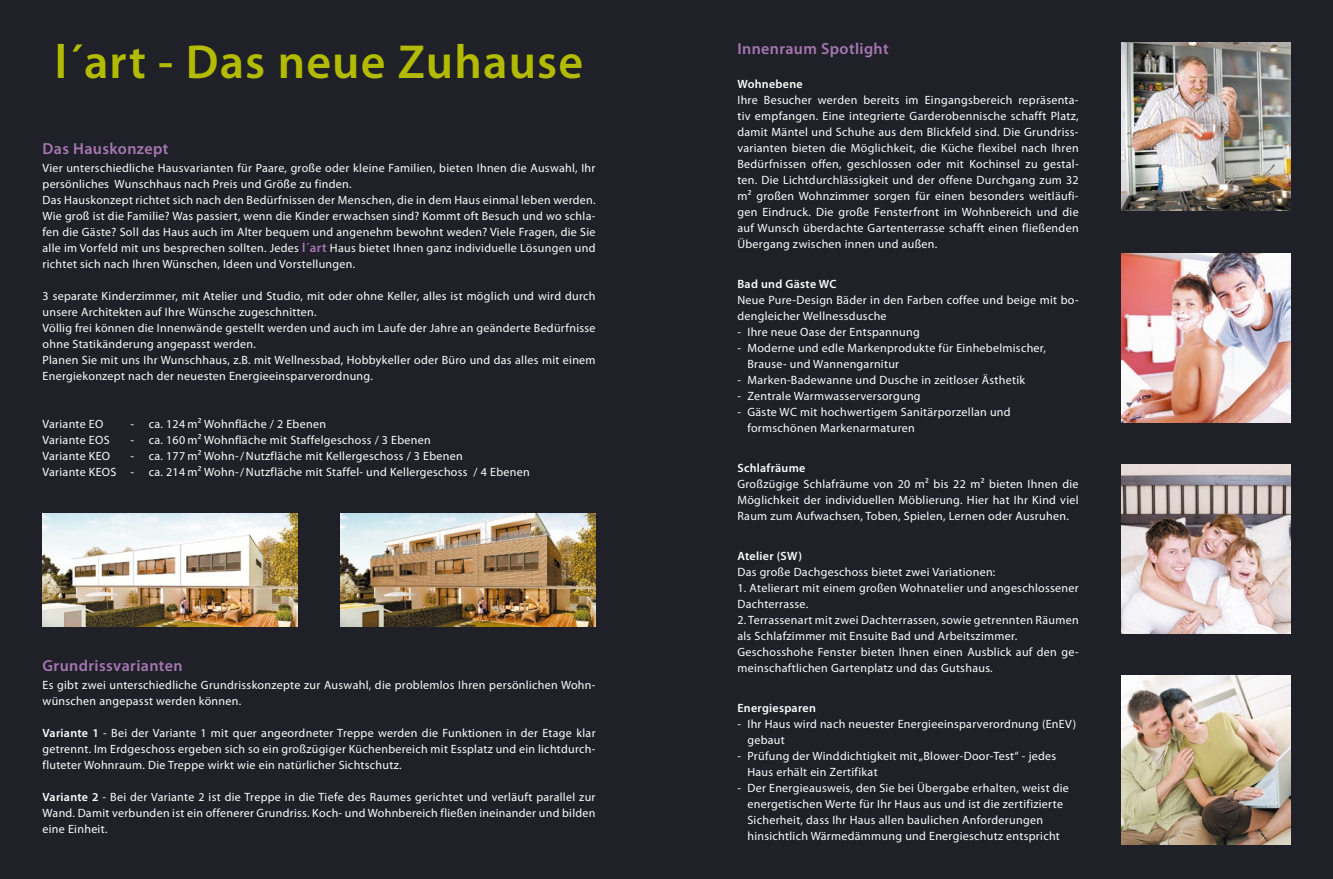
<style>
.page{position:relative;width:1333px;height:879px;background:#fff}
.page>*{position:absolute;margin:0;border:0;box-sizing:border-box;transform-origin:0 0}
.t1{font:600 48px "Myriad Pro";letter-spacing:.025em;color:#b3bb00}
.t2{font:600 16px "Myriad Pro";letter-spacing:.025em;color:#a777b2}
.t3{font:12px/16px "Myriad Pro";letter-spacing:.025em;color:#fff}
.t4{font:600 12px "Myriad Pro";letter-spacing:.025em;color:#fff}
.s1{font-weight:600;font-size:13px;color:#a777b2}
.s2{font-weight:600}
</style>
<div class="page">
<div style="left:0;top:0;width:672px;height:879px;background:#1f2028"></div>
<img style="left:340px;top:513px;width:255px;height:114px">
<img style="left:43px;top:513px;width:255px;height:114px">
<div style="left:660px;top:0;width:672px;height:879px;background:#1f2028"></div>
<img style="left:1121px;top:42px;width:169px;height:169px">
<img style="left:1121px;top:253px;width:169px;height:169px">
<img style="left:1121px;top:465px;width:169px;height:168px">
<img style="left:1121px;top:676px;width:169px;height:168px">
<p class="t1" style="left:55px;top:32px;width:530px">l´art - Das neue Zuhause</p>
<p class="t2" style="left:43px;top:139px;width:127px">Das Hauskonzept</p>
<p class="t3" style="left:43px;top:160px;width:554px">Vier unterschiedliche Hausvarianten für Paare, große oder kleine Familien, bieten Ihnen die Auswahl, Ihr persönliches Wunschhaus nach Preis und Größe zu finden.<br>Das Hauskonzept richtet sich nach den Bedürfnissen der Menschen, die in dem Haus einmal leben werden.<br>Wie groß ist die Familie? Was passiert, wenn die Kinder erwachsen sind? Kommt oft Besuch und wo schla&shy;fen die Gäste? Soll das Haus auch im Alter bequem und angenehm bewohnt weden? Viele Fragen, die Sie alle im Vorfeld mit uns besprechen sollten. Jedes <span class="s1">l´art</span> Haus bietet Ihnen ganz individuelle Lösungen und richtet sich nach Ihren Wünschen, Ideen und Vorstellungen.</p>
<p class="t3" style="left:43px;top:288px;width:554px">3 separate Kinderzimmer, mit Atelier und Studio, mit oder ohne Keller, alles ist möglich und wird durch unsere Architekten auf Ihre Wünsche zugeschnitten.<br>Völlig frei können die Innenwände gestellt werden und auch im Laufe der Jahre an geänderte Bedürfnisse ohne Statikänderung angepasst werden.<br>Planen Sie mit uns Ihr Wunschhaus, z.B. mit Wellnessbad, Hobbykeller oder Büro und das alles mit einem Energiekonzept nach der neuesten Energieeinsparverordnung.</p>
<p class="t3" style="left:43px;top:416px;width:62px">Variante EO</p>
<p class="t3" style="left:131px;top:416px;width:197px">- ca. 124 m² Wohnfläche / 2 Ebenen</p>
<p class="t3" style="left:43px;top:432px;width:69px">Variante EOS</p>
<p class="t3" style="left:131px;top:432px;width:302px">- ca. 160 m² Wohnfläche mit Staffelgeschoss / 3 Ebenen</p>
<p class="t3" style="left:43px;top:448px;width:69px">Variante KEO</p>
<p class="t3" style="left:43px;top:448px;width:489px;text-indent:88px">- ca. 177 m² Wohn-/Nutzfläche mit Kellergeschoss / 3 Ebenen<br>Variante KEOS - ca. 214 m² Wohn-/Nutzfläche mit Staffel- und Kellergeschoss / 4 Ebenen</p>
<p class="t2" style="left:43px;top:656px;width:141px">Grundrissvarianten</p>
<p class="t3" style="left:43px;top:677px;width:554px">Es gibt zwei unterschiedliche Grundrisskonzepte zur Auswahl, die problemlos Ihren persönlichen Wohn&shy;wünschen angepasst werden können.</p>
<p class="t3" style="left:43px;top:725px;width:554px;text-align:justify"><span class="s2">Variante 1</span> - Bei der Variante 1 mit quer angeordneter Treppe werden die Funktionen in der Etage klar getrennt. Im Erdgeschoss ergeben sich so ein großzügiger Küchenbereich mit Essplatz und ein lichtdurch&shy;fluteter Wohnraum. Die Treppe wirkt wie ein natürlicher Sichtschutz.</p>
<p class="t3" style="left:43px;top:789px;width:554px;text-align:justify"><span class="s2">Variante 2</span> - Bei der Variante 2 ist die Treppe in die Tiefe des Raumes gerichtet und verläuft parallel zur Wand. Damit verbunden ist ein offenerer Grundriss. Koch- und Wohnbereich fließen ineinander und bilden eine Einheit.</p>
<p class="t2" style="left:737px;top:39px;width:153px">Innenraum Spotlight</p>
<p class="t3" style="left:737px;top:76px;width:343px"><span class="s2">Wohnebene<br></span>Ihre Besucher werden bereits im Eingangsbereich repräsenta&shy;tiv empfangen. Eine integrierte Garderobennische schafft Platz, damit Mäntel und Schuhe aus dem Blickfeld sind. Die Grundriss&shy;varianten bieten die Möglichkeit, die Küche flexibel nach Ihren Bedürfnissen offen, geschlossen oder mit Kochinsel zu gestal&shy;ten. Die Lichtdurchlässigkeit und der offene Durchgang zum 32 m² großen Wohnzimmer sorgen für einen besonders weitläufi&shy;gen Eindruck. Die große Fensterfront im Wohnbereich und die auf Wunsch überdachte Gartenterrasse schafft einen fließenden Übergang zwischen innen und außen.</p>
<p class="t3" style="left:737px;top:276px;width:343px"><span class="s2">Bad und Gäste WC<br></span>Neue Pure-Design Bäder in den Farben coffee und beige mit bo&shy;dengleicher Wellnessdusche</p>
<p class="t3" style="left:737px;top:324px;width:184px">- Ihre neue Oase der Entspannung</p>
<p class="t3" style="left:747px;top:340px;width:300px;text-indent:-10px">- Moderne und edle Markenprodukte für Einhebelmischer,<br>Brause- und Wannengarnitur</p>
<p class="t3" style="left:737px;top:372px;width:289px">- Marken-Badewanne und Dusche in zeitloser Ästhetik</p>
<p class="t3" style="left:737px;top:388px;width:185px">- Zentrale Warmwasserversorgung</p>
<p class="t3" style="left:747px;top:404px;width:265px;text-indent:-10px">- Gäste WC mit hochwertigem Sanitärporzellan und formschönen Markenarmaturen</p>
<p class="t3" style="left:737px;top:460px;width:343px"><span class="s2">Schlafräume<br></span>Großzügige Schlafräume von 20 m² bis 22 m² bieten Ihnen die Möglichkeit der individuellen Möblierung. Hier hat Ihr Kind viel Raum zum Aufwachsen, Toben, Spielen, Lernen oder Ausruhen.</p>
<p class="t3" style="left:737px;top:548px;width:259px"><span class="s2">Atelier (SW)<br></span>Das große Dachgeschoss bietet zwei Variationen:</p>
<p class="t3" style="left:737px;top:580px;width:343px">1. Atelierart mit einem großen Wohnatelier und angeschlossener<br>Dachterrasse.</p>
<p class="t3" style="left:737px;top:612px;width:343px">2. Terrassenart mit zwei Dachterrassen, sowie getrennten Räumen als Schlafzimmer mit Ensuite Bad und Arbeitszimmer.<br>Geschosshohe Fenster bieten Ihnen einen Ausblick auf den ge&shy;meinschaftlichen Gartenplatz und das Gutshaus.</p>
<p class="t4" style="left:737px;top:700px;width:80px">Energiesparen</p>
<p class="t3" style="left:747px;top:716px;width:330px;text-indent:-10px">- Ihr Haus wird nach neuester Energieeinsparverordnung (EnEV) gebaut</p>
<p class="t3" style="left:747px;top:748px;width:310px;text-indent:-10px">- Prüfung der Winddichtigkeit mit „Blower-Door-Test“ - jedes<br>Haus erhält ein Zertifikat</p>
<p class="t3" style="left:747px;top:780px;width:323px;text-indent:-10px">- Der Energieausweis, den Sie bei Übergabe erhalten, weist die energetischen Werte für Ihr Haus aus und ist die zertifizierte Sicherheit, dass Ihr Haus allen baulichen Anforderungen hinsichtlich Wärmedämmung und Energieschutz entspricht</p>
</div>
